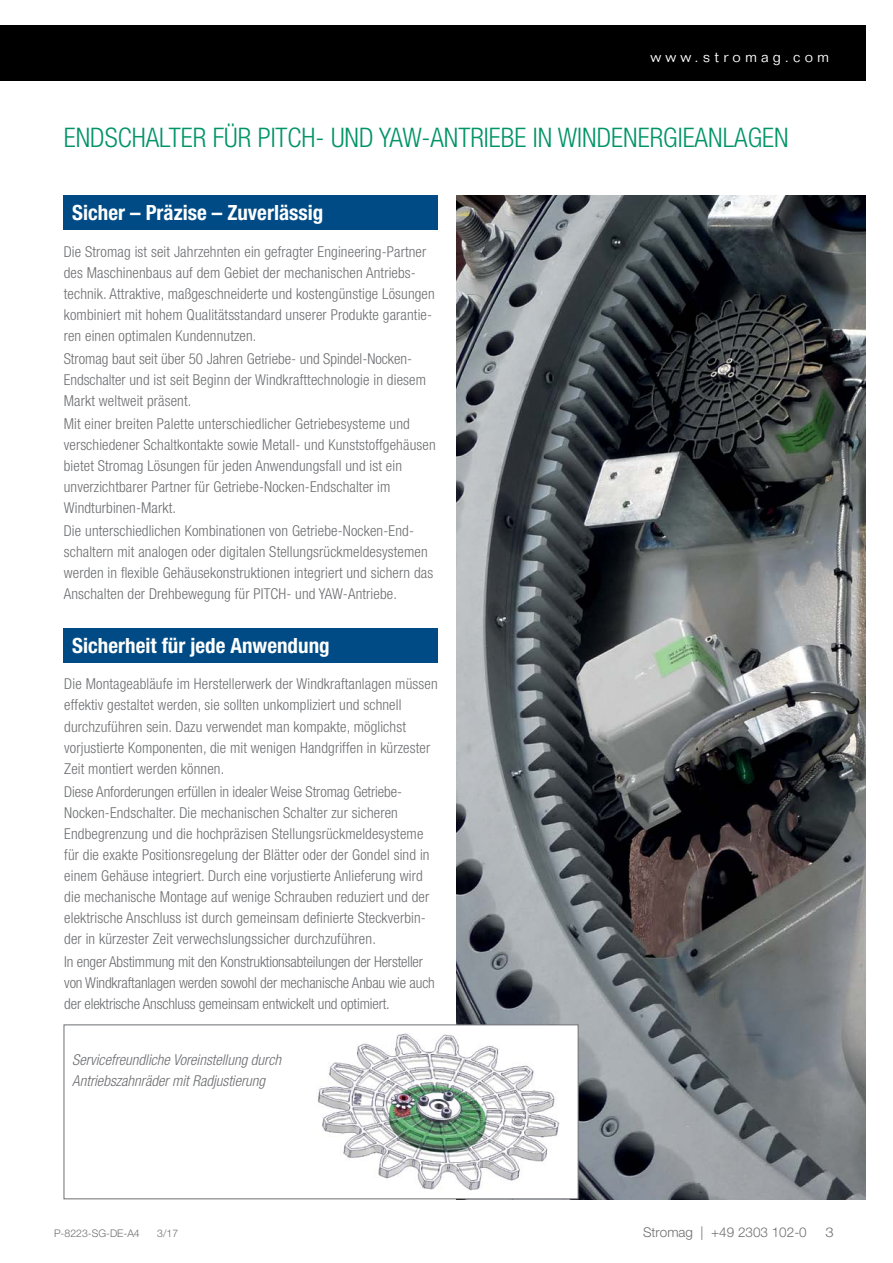
<style>
.page{position:relative;width:893px;height:1263px;background:#fff}
.page>*{position:absolute;margin:0;border:0;box-sizing:border-box;transform-origin:0 0}
.t1{font:300 condensed 27px "Helvetica Neue LT Std";color:#009467}
.t2{font:700 condensed 21px "Helvetica Neue LT Std";color:#fff}
.t3{font:300 condensed 15px/21px "Helvetica Neue LT Std";letter-spacing:.01em;color:#6d6e71}
.t4{font:300 condensed 15px/21px "Helvetica Neue LT Std";letter-spacing:-.01em;color:#6d6e71}
.t5{font:italic 300 condensed 15px/21px "Helvetica Neue LT Std";color:#6d6e71}
.t6{font:300 15px "Folio Std";letter-spacing:.275em;color:#fff}
.t7{font:300 13.5px "Helvetica Neue LT Std";color:#6d6e71}
.t8{font:300 13.5px "Helvetica Neue LT Std";color:#6d6e71;scale:1.1 1}
.t9{font:300 10.5px "Helvetica Neue LT Std";color:#6d6e71}
</style>
<div class="page">
<div style="left:0;top:26px;width:865px;height:55px;background:#000"></div>
<img style="left:456px;top:195px;width:409px;height:1004px">
<div style="left:64px;top:1025px;width:514px;height:174px;background:#fff;border:1px solid #6d6e71"></div>
<img style="left:317px;top:1034px;width:243px;height:156px">
<div style="left:64px;top:195px;width:374px;height:34px;background:#004b85"></div>
<div style="left:64px;top:628px;width:374px;height:34px;background:#004b85"></div>
<p class="t6" style="left:651px;top:47px;width:180px">www.stromag.com</p>
<p class="t1" style="left:64px;top:122px;width:726px">ENDSCHALTER FÜR PITCH- UND YAW-ANTRIEBE IN WINDENERGIEANLAGEN</p>
<p class="t2" style="left:72px;top:200px;width:253px">Sicher – Präzise – Zuverlässig</p>
<p class="t3" style="left:64px;top:241px;width:373px">Die Stromag ist seit Jahrzehnten ein gefragter Engineering-Partner des Maschinenbaus auf dem Gebiet der mechanischen Antriebs&shy;technik. Attraktive, maßgeschneiderte und kostengünstige Lösungen kombiniert mit hohem Qualitätsstandard unserer Produkte garantie&shy;ren einen optimalen Kundennutzen.</p>
<p class="t3" style="left:64px;top:348px;width:364px">Stromag baut seit über 50 Jahren Getriebe- und Spindel-Nocken-<br>Endschalter und ist seit Beginn der Windkrafttechnologie in diesem<br>Markt weltweit präsent.</p>
<p class="t3" style="left:64px;top:413px;width:373px">Mit einer breiten Palette unterschiedlicher Getriebesysteme und verschiedener Schaltkontakte sowie Metall- und Kunststoffgehäusen bietet Stromag Lösungen für jeden Anwendungsfall und ist ein unverzichtbarer Partner für Getriebe-Nocken-Endschalter im Windturbinen-Markt.</p>
<p class="t3" style="left:64px;top:520px;width:371px">Die unterschiedlichen Kombinationen von Getriebe-Nocken-End&shy;schaltern mit analogen oder digitalen Stellungsrückmeldesystemen werden in flexible Gehäusekonstruktionen integriert und sichern das Anschalten der Drehbewegung für PITCH- und YAW-Antriebe.</p>
<p class="t2" style="left:72px;top:633px;width:259px">Sicherheit für jede Anwendung</p>
<p class="t3" style="left:64px;top:673px;width:375px">Die Montageabläufe im Herstellerwerk der Windkraftanlagen müssen effektiv gestaltet werden, sie sollten unkompliziert und schnell durchzuführen sein. Dazu verwendet man kompakte, möglichst vorjustierte Komponenten, die mit wenigen Handgriffen in kürzester Zeit montiert werden können.</p>
<p class="t3" style="left:64px;top:781px;width:367px">Diese Anforderungen erfüllen in idealer Weise Stromag Getriebe-Nocken-Endschalter. Die mechanischen Schalter zur sicheren Endbegrenzung und die hochpräzisen Stellungsrückmeldesysteme für die exakte Positionsregelung der Blätter oder der Gondel sind in einem Gehäuse integriert. Durch eine vorjustierte Anlieferung wird die mechanische Montage auf wenige Schrauben reduziert und der elektrische Anschluss ist durch gemeinsam definierte Steckverbin&shy;der in kürzester Zeit verwechslungssicher durchzuführen.</p>
<p class="t4" style="left:64px;top:951px;width:372px">In enger Abstimmung mit den Konstruktionsabteilungen der Hersteller von Windkraftanlagen werden sowohl der mechanische Anbau wie auch der elektrische Anschluss gemeinsam entwickelt und optimiert.</p>
<p class="t5" style="left:72px;top:1050px;width:210px">Servicefreundliche Voreinstellung durch<br>Antriebszahnräder mit Radjustierung</p>
<p class="t9" style="left:54px;top:1226px;width:87px">P-8223-SG-DE-A4</p>
<p class="t9" style="left:157px;top:1226px;width:23px">3/17</p>
<p class="t7" style="left:643px;top:1224px;width:165px">Stromag | +49 2303 102-0</p>
<p class="t8" style="left:826px;top:1224px;width:9px">3</p>
</div>
